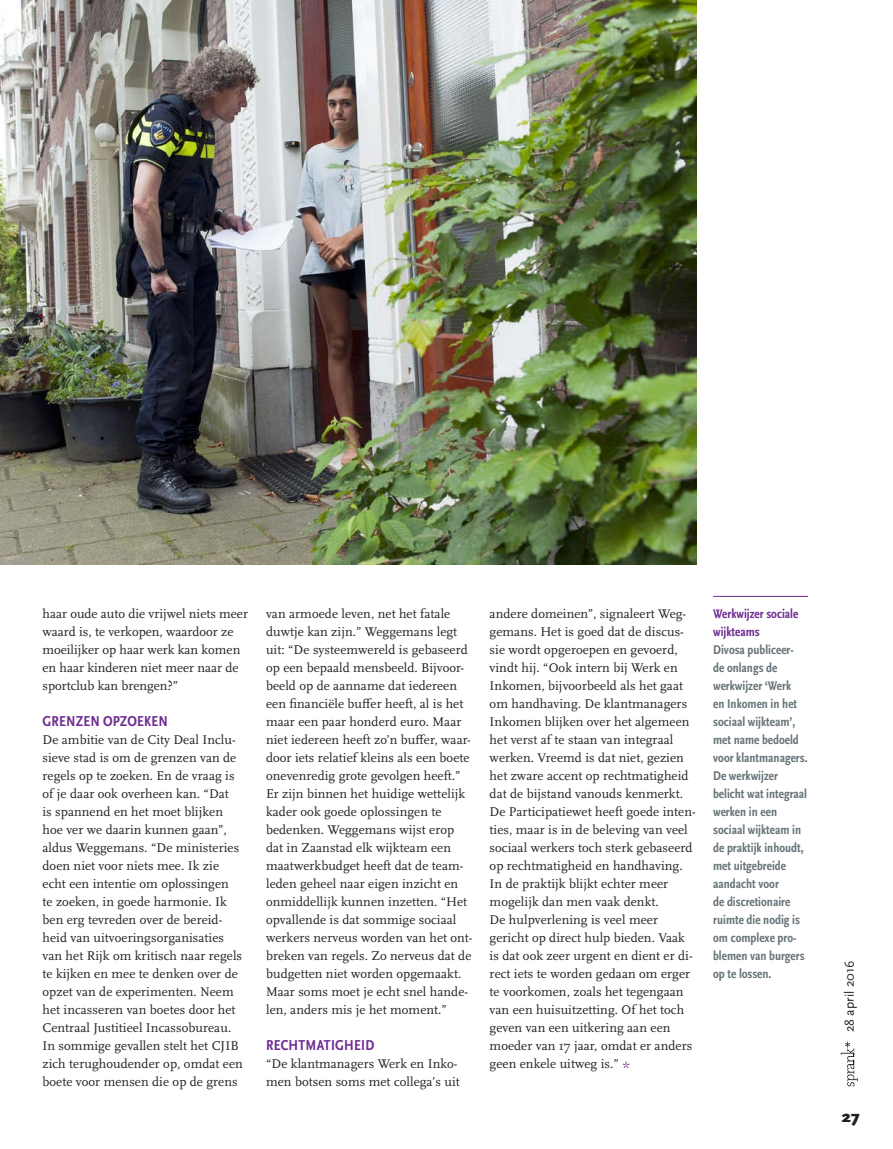
<style>
.page{position:relative;width:893px;height:1149px;background:#fff}
.page>*{position:absolute;margin:0;border:0;box-sizing:border-box;transform-origin:0 0}
.t1{font:900 16.5px "Scala Sans OT";color:#231f20}
.t2{font:700 condensed 15px "Scala Sans OT";letter-spacing:.01em;color:#6e2c91}
.t3{font:13.5px "Scala Sans OT";color:#231f20}
.t4{font:13.2px/18px "Scala OT";letter-spacing:.005em;color:#231f20}
.t5{font:700 condensed 13.2px/18px "Scala Sans OT";color:#677479}
.t6{font:700 condensed 13.2px/18px "Scala Sans OT";color:#6e2c91}
.s1{font-size:15px;color:#6e2c91}
</style>
<div class="page">
<img style="left:0;top:0;width:696px;height:564px">
<svg style="left:841px;top:1041px;width:17px;height:45px"></svg>
<hr style="left:713px;top:596px;width:95px;height:1px;background:#6e2c91">
<p class="t4" style="left:43px;top:605px;width:207px">haar oude auto die vrijwel niets meer waard is, te verkopen, waardoor ze moeilijker op haar werk kan komen en haar kinderen niet meer naar de sportclub kan brengen?”</p>
<p class="t2" style="left:43px;top:712px;width:127px">GRENZEN OPZOEKEN</p>
<p class="t4" style="left:43px;top:731px;width:202px">De ambitie van de City Deal Inclu&shy;sieve stad is om de grenzen van de regels op te zoeken. En de vraag is of je daar ook overheen kan. “Dat<br>is spannend en het moet blijken hoe ver we daarin kunnen gaan”, aldus Weggemans. “De ministeries doen niet voor niets mee. Ik zie echt een intentie om oplossingen<br>te zoeken, in goede harmonie. Ik ben erg tevreden over de bereid&shy;heid van uitvoeringsorganisaties van het Rijk om kritisch naar regels te kijken en mee te denken over de opzet van de experimenten. Neem het incasseren van boetes door het<br>Centraal Justitieel Incassobureau.<br>In sommige gevallen stelt het CJIB zich terughoudender op, omdat een boete voor mensen die op de grens</p>
<p class="t4" style="left:266px;top:605px;width:208px">van armoede leven, net het fatale duwtje kan zijn.” Weggemans legt uit: “De systeemwereld is gebaseerd op een bepaald mensbeeld. Bijvoor&shy;beeld op de aanname dat iedereen een financiële buffer heeft, al is het maar een paar honderd euro. Maar niet iedereen heeft zo’n buffer, waar&shy;door iets relatief kleins als een boete onevenredig grote gevolgen heeft.” Er zijn binnen het huidige wettelijk kader ook goede oplossingen te bedenken. Weggemans wijst erop dat in Zaanstad elk wijkteam een maatwerkbudget heeft dat de team&shy;leden geheel naar eigen inzicht en onmiddellijk kunnen inzetten. “Het opvallende is dat sommige sociaal werkers nerveus worden van het ont&shy;breken van regels. Zo nerveus dat de budgetten niet worden opgemaakt.<br>Maar soms moet je echt snel hande&shy;len, anders mis je het moment.”</p>
<p class="t2" style="left:266px;top:1036px;width:110px">RECHTMATIGHEID</p>
<p class="t4" style="left:266px;top:1055px;width:195px">“De klantmanagers Werk en Inko&shy;men botsen soms met collega’s uit</p>
<p class="t4" style="left:490px;top:605px;width:208px">andere domeinen”, signaleert Weg&shy;gemans. Het is goed dat de discus&shy;sie wordt opgeroepen en gevoerd, vindt hij. “Ook intern bij Werk en Inkomen, bijvoorbeeld als het gaat om handhaving. De klantmanagers Inkomen blijken over het algemeen het verst af te staan van integraal werken. Vreemd is dat niet, gezien het zware accent op rechtmatigheid dat de bijstand vanouds kenmerkt.<br>De Participatiewet heeft goede inten&shy;ties, maar is in de beleving van veel sociaal werkers toch sterk gebaseerd op rechtmatigheid en handhaving.<br>In de praktijk blijkt echter meer mogelijk dan men vaak denkt.<br>De hulpverlening is veel meer gericht op direct hulp bieden. Vaak is dat ook zeer urgent en dient er di&shy;rect iets te worden gedaan om erger te voorkomen, zoals het tegengaan van een huisuitzetting. Of het toch geven van een uitkering aan een moeder van 17 jaar, omdat er anders geen enkele uitweg is.” <span class="s1">*</span></p>
<p class="t6" style="left:713px;top:605px;width:87px">Werkwijzer sociale wijkteams</p>
<p class="t5" style="left:713px;top:641px;width:96px">Divosa publiceer&shy;de onlangs de werkwijzer ‘Werk<br>en Inkomen in het sociaal wijkteam’, met name bedoeld voor klantmanagers.<br>De werkwijzer belicht wat integraal werken in een sociaal wijkteam in de praktijk inhoudt, met uitgebreide aandacht voor<br>de discretionaire ruimte die nodig is om complexe pro&shy;blemen van burgers op te lossen.</p>
<p class="t3" style="left:842px;top:1032px;width:73px;rotate:-90deg">28 april 2016</p>
<p class="t1" style="left:842px;top:1107px;width:19px">27</p>
</div>
